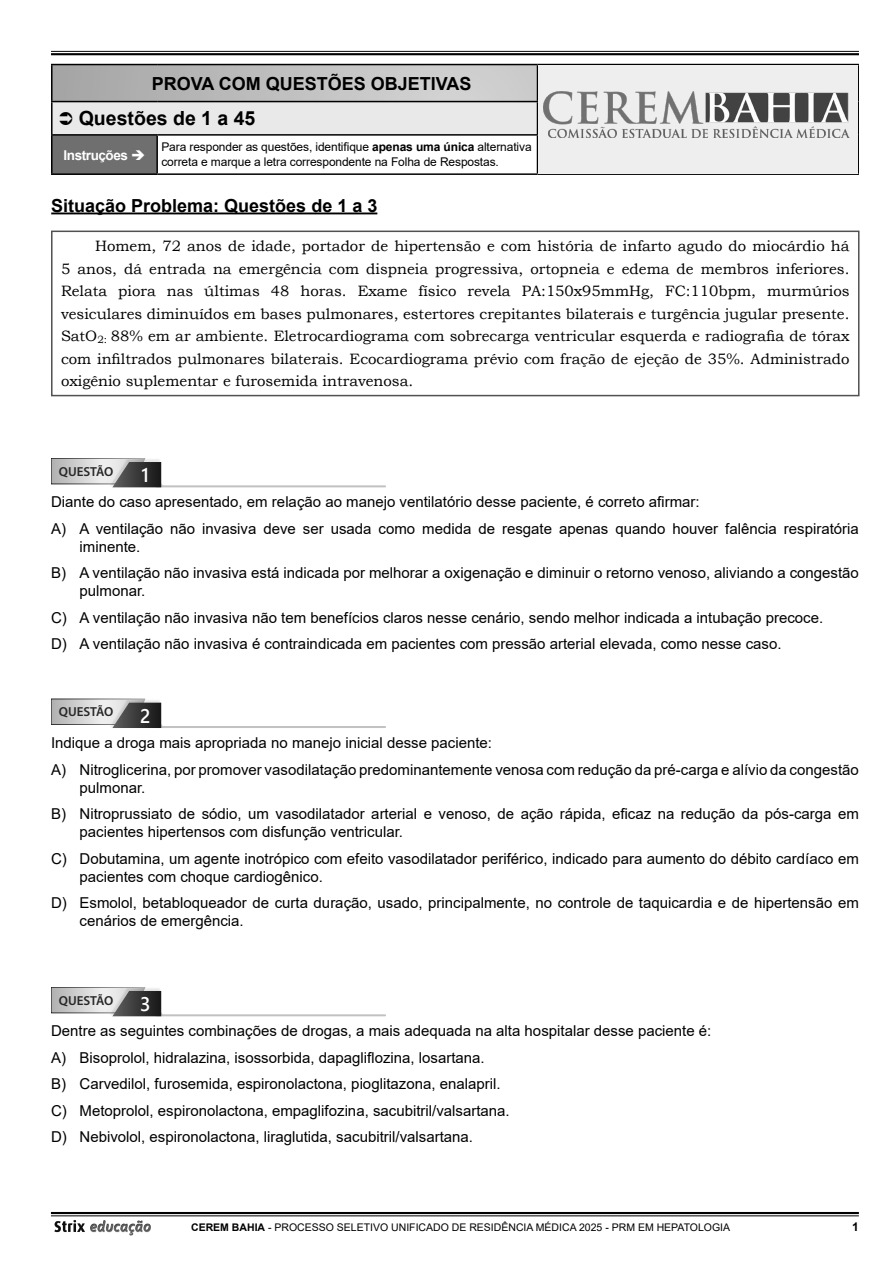
<style>
.page{position:relative;width:893px;height:1263px;background:#fff}
.page>*{position:absolute;margin:0;border:0;box-sizing:border-box;transform-origin:0 0}
.t1{font:600 19.65px "Segoe UI";color:#fff;scale:.96 1}
.t2{font:700 19.5px "Arial";color:#000}
.t3{font:700 18px "Arial";color:#000}
.t4{font:15px/26.5px "Arial";color:#000}
.t5{font:15px/22.5px "Bookman Old Style";color:#000;text-align:justify}
.t6{font:700 13.5px "Arial";letter-spacing:-.03em;color:#fff}
.t7{font:600 13.05px "Myriad Pro";color:#272727}
.t8{font:12px/15px "Arial";letter-spacing:-.01em;color:#000}
.t9{font:700 12px "Arial";color:#000}
.t10{font:10.5px "Arial";color:#000}
.s1{font-weight:700}
</style>
<div class="page">
<hr style="left:51px;top:1212px;width:808px;height:2px;background:#000">
<hr style="left:51px;top:1215px;width:808px;height:1px;background:#000">
<hr style="left:51px;top:51px;width:808px;height:1px;background:#000">
<hr style="left:51px;top:53px;width:808px;height:2px;background:#000">
<svg style="left:55px;top:1220px;width:96px;height:16px"></svg>
<div style="left:52px;top:65px;width:485px;height:37px;background:linear-gradient(to right,#a7a7a7,#d6d6d6)"></div>
<div style="left:52px;top:102px;width:485px;height:33px;background:#e9e9e9"></div>
<div style="left:52px;top:135px;width:105px;height:39px;background:#6f6f6f"></div>
<hr style="left:51px;top:64px;width:106px;height:1px;background:#000">
<hr style="left:51px;top:65px;width:2px;height:36px;background:#000">
<hr style="left:157px;top:64px;width:380px;height:1px;background:#000">
<hr style="left:537px;top:64px;width:322px;height:1px;background:#000">
<hr style="left:537px;top:65px;width:1px;height:36px;background:#000">
<hr style="left:857px;top:65px;width:2px;height:37px;background:#000">
<hr style="left:51px;top:101px;width:106px;height:1px;background:#000">
<hr style="left:51px;top:102px;width:2px;height:32px;background:#000">
<hr style="left:157px;top:101px;width:381px;height:1px;background:#000">
<hr style="left:537px;top:102px;width:1px;height:32px;background:#000">
<hr style="left:857px;top:102px;width:2px;height:33px;background:#000">
<hr style="left:51px;top:134px;width:106px;height:2px;background:#000">
<hr style="left:51px;top:136px;width:2px;height:37px;background:#000">
<hr style="left:157px;top:134px;width:381px;height:2px;background:#000">
<hr style="left:156px;top:136px;width:2px;height:37px;background:#000">
<hr style="left:537px;top:136px;width:1px;height:37px;background:#000">
<hr style="left:857px;top:135px;width:2px;height:38px;background:#000">
<hr style="left:51px;top:173px;width:106px;height:2px;background:#000">
<hr style="left:157px;top:173px;width:380px;height:2px;background:#000">
<hr style="left:537px;top:173px;width:322px;height:2px;background:#000">
<div style="left:538px;top:65px;width:319px;height:108px;background:#eee"></div>
<img style="left:543px;top:91px;width:307px;height:47px">
<div style="left:51px;top:231px;width:808px;height:165px;border:2px solid #515151"></div>
<img style="left:112px;top:487px;width:51px;height:1px">
<svg style="left:51px;top:458px;width:335px;height:29px"></svg>
<svg style="left:51px;top:699px;width:335px;height:29px"></svg>
<img style="left:112px;top:1016px;width:51px;height:1px">
<svg style="left:51px;top:987px;width:335px;height:29px"></svg>
<hr style="left:51px;top:212px;width:326px;height:2px;background:#000">
<p class="t3" style="left:152px;top:71px;width:321px">PROVA COM QUESTÕES OBJETIVAS</p>
<h2 class="t2" style="left:79px;top:105px;width:178px">Questões de 1 a 45</h2>
<p class="t6" style="left:63px;top:145px;width:83px">Instruções ➔</p>
<p class="t8" style="left:161px;top:140px;width:372px">Para responder as questões, identifique <span class="s1">apenas uma única</span> alternativa correta e marque a letra correspondente na Folha de Respostas.</p>
<p class="t3" style="left:51px;top:193px;width:328px">Situação Problema: Questões de 1 a 3</p>
<p class="t5" style="left:61px;top:235px;width:790px;text-indent:34px">Homem, 72 anos de idade, portador de hipertensão e com história de infarto agudo do miocárdio há 5 anos, dá entrada na emergência com dispneia progressiva, ortopneia e edema de membros inferiores.<br>Relata piora nas últimas 48 horas. Exame físico revela PA:150x95mmHg, FC:110bpm, murmúrios vesiculares diminuídos em bases pulmonares, estertores crepitantes bilaterais e turgência jugular presente.<br>SatO<sub>2:</sub> 88% em ar ambiente. Eletrocardiograma com sobrecarga ventricular esquerda e radiografia de tórax com infiltrados pulmonares bilaterais. Ecocardiograma prévio com fração de ejeção de 35%. Administrado oxigênio suplementar e furosemida intravenosa.</p>
<p class="t7" style="left:59px;top:463px;width:56px">QUESTÃO</p>
<h1 class="t1" style="left:142px;top:456px;width:9px">1</h1>
<p class="t4" style="left:51px;top:489px;width:809px">Diante do caso apresentado, em relação ao manejo ventilatório desse paciente, é correto afirmar:<br>A) A ventilação não invasiva deve ser usada como medida de resgate apenas quando houver falência respiratória</p>
<p class="t4" style="left:51px;top:533px;width:809px;text-indent:28px">iminente.<br>B) A ventilação não invasiva está indicada por melhorar a oxigenação e diminuir o retorno venoso, aliviando a congestão</p>
<p class="t4" style="left:51px;top:578px;width:774px;text-indent:28px">pulmonar.<br>C) A ventilação não invasiva não tem benefícios claros nesse cenário, sendo melhor indicada a intubação precoce.<br>D) A ventilação não invasiva é contraindicada em pacientes com pressão arterial elevada, como nesse caso.</p>
<p class="t7" style="left:59px;top:704px;width:56px">QUESTÃO</p>
<h1 class="t1" style="left:140px;top:697px;width:12px">2</h1>
<p class="t4" style="left:51px;top:729px;width:809px">Indique a droga mais apropriada no manejo inicial desse paciente:<br>A) Nitroglicerina, por promover vasodilatação predominantemente venosa com redução da pré-carga e alívio da congestão</p>
<p class="t4" style="left:51px;top:774px;width:809px;text-indent:28px">pulmonar.<br>B) Nitroprussiato de sódio, um vasodilatador arterial e venoso, de ação rápida, eficaz na redução da pós-carga em</p>
<p class="t4" style="left:51px;top:818px;width:809px;text-indent:28px">pacientes hipertensos com disfunção ventricular.<br>C) Dobutamina, um agente inotrópico com efeito vasodilatador periférico, indicado para aumento do débito cardíaco em</p>
<p class="t4" style="left:51px;top:863px;width:809px;text-indent:28px">pacientes com choque cardiogênico.<br>D) Esmolol, betabloqueador de curta duração, usado, principalmente, no controle de taquicardia e de hipertensão em</p>
<p class="t4" style="left:80px;top:907px;width:166px">cenários de emergência.</p>
<p class="t7" style="left:59px;top:992px;width:56px">QUESTÃO</p>
<h1 class="t1" style="left:140px;top:985px;width:12px">3</h1>
<p class="t4" style="left:51px;top:1018px;width:662px">Dentre as seguintes combinações de drogas, a mais adequada na alta hospitalar desse paciente é:<br>A) Bisoprolol, hidralazina, isossorbida, dapagliflozina, losartana.<br>B) Carvedilol, furosemida, espironolactona, pioglitazona, enalapril.<br>C) Metoprolol, espironolactona, empaglifozina, sacubitril/valsartana.<br>D) Nebivolol, espironolactona, liraglutida, sacubitril/valsartana.</p>
<p class="t10" style="left:191px;top:1220px;width:541px"><span class="s1">CEREM BAHIA</span> - PROCESSO SELETIVO UNIFICADO DE RESIDÊNCIA MÉDICA 2025 - PRM EM HEPATOLOGIA</p>
<p class="t9" style="left:852px;top:1218px;width:8px">1</p>
</div>
